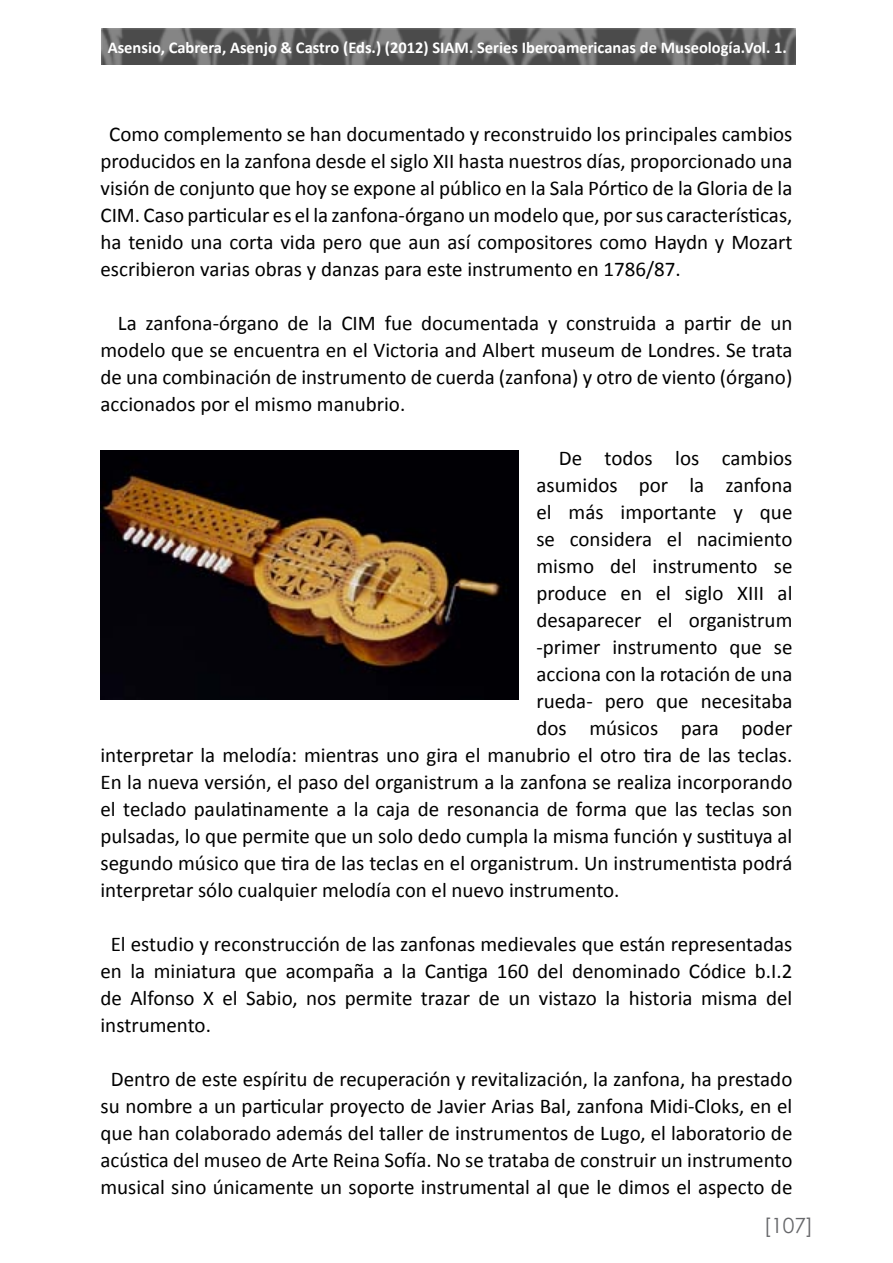
<style>
.page{position:relative;width:893px;height:1263px;background:#fff}
.page>*{position:absolute;margin:0;border:0;box-sizing:border-box;transform-origin:0 0}
.t1{font:21px/27px "Calibri";color:#000;text-align:justify}
.t2{font:21px "Century Gothic";color:#66676a}
.t3{font:700 16.5px "Calibri";color:#fff}
</style>
<div class="page">
<img style="left:102px;top:28px;width:693px;height:37px">
<img style="left:100px;top:450px;width:419px;height:249px">
<p class="t3" style="left:108px;top:37px;width:681px">Asensio, Cabrera, Asenjo &amp; Castro (Eds.) (2012) SIAM. Series Iberoamericanas de Museología.Vol. 1.</p>
<p class="t1" style="left:100px;top:120px;width:693px;text-indent:9px">Como complemento se han documentado y reconstruido los principales cambios producidos en la zanfona desde el siglo XII hasta nuestros días, proporcionado una visión de conjunto que hoy se expone al público en la Sala Pórtico de la Gloria de la CIM. Caso particular es el la zanfona-órgano un modelo que, por sus características, ha tenido una corta vida pero que aun así compositores como Haydn y Mozart escribieron varias obras y danzas para este instrumento en 1786/87.</p>
<p class="t1" style="left:100px;top:309px;width:693px;text-indent:17px">La zanfona-órgano de la CIM fue documentada y construida a partir de un modelo que se encuentra en el Victoria and Albert museum de Londres. Se trata de una combinación de instrumento de cuerda (zanfona) y otro de viento (órgano) accionados por el mismo manubrio.</p>
<p class="t1" style="left:559px;top:444px;width:235px">De todos los cambios</p>
<p class="t1" style="left:536px;top:471px;width:257px">asumidos por la zanfona</p>
<p class="t1" style="left:536px;top:498px;width:257px">el más importante y que</p>
<p class="t1" style="left:536px;top:525px;width:258px">se considera el nacimiento</p>
<p class="t1" style="left:536px;top:552px;width:257px">mismo del instrumento se</p>
<p class="t1" style="left:536px;top:579px;width:258px">produce en el siglo XIII al</p>
<p class="t1" style="left:536px;top:606px;width:257px">desaparecer el organistrum</p>
<p class="t1" style="left:536px;top:633px;width:258px">-primer instrumento que se</p>
<p class="t1" style="left:536px;top:660px;width:257px">acciona con la rotación de una</p>
<p class="t1" style="left:536px;top:687px;width:258px">rueda- pero que necesitaba</p>
<p class="t1" style="left:536px;top:714px;width:257px">dos músicos para poder</p>
<p class="t1" style="left:100px;top:741px;width:693px">interpretar la melodía: mientras uno gira el manubrio el otro tira de las teclas.</p>
<p class="t1" style="left:100px;top:768px;width:693px">En la nueva versión, el paso del organistrum a la zanfona se realiza incorporando</p>
<p class="t1" style="left:100px;top:795px;width:693px">el teclado paulatinamente a la caja de resonancia de forma que las teclas son</p>
<p class="t1" style="left:100px;top:822px;width:693px">pulsadas, lo que permite que un solo dedo cumpla la misma función y sustituya al</p>
<p class="t1" style="left:100px;top:849px;width:693px">segundo músico que tira de las teclas en el organistrum. Un instrumentista podrá</p>
<p class="t1" style="left:100px;top:876px;width:520px">interpretar sólo cualquier melodía con el nuevo instrumento.</p>
<p class="t1" style="left:100px;top:930px;width:693px;text-indent:10px">El estudio y reconstrucción de las zanfonas medievales que están representadas en la miniatura que acompaña a la Cantiga 160 del denominado Códice b.I.2 de Alfonso X el Sabio, nos permite trazar de un vistazo la historia misma del instrumento.</p>
<p class="t1" style="left:100px;top:1065px;width:693px;text-align:center">Dentro de este espíritu de recuperación y revitalización, la zanfona, ha prestado su nombre a un particular proyecto de Javier Arias Bal, zanfona Midi-Cloks, en el que han colaborado además del taller de instrumentos de Lugo, el laboratorio de acústica del museo de Arte Reina Sofía. No se trataba de construir un instrumento musical sino únicamente un soporte instrumental al que le dimos el aspecto de</p>
<p class="t2" style="left:764px;top:1211px;width:51px">[107]</p>
</div>
